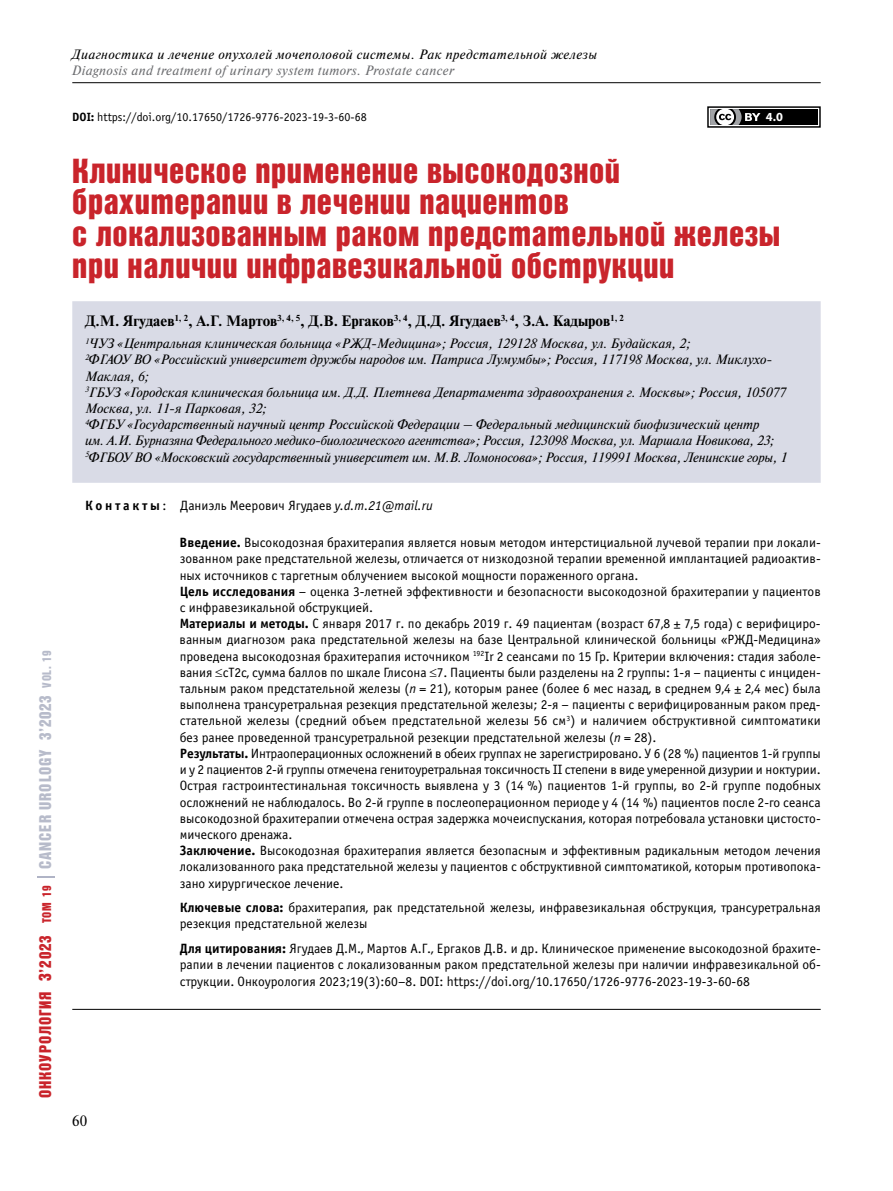
<style>
.page{position:relative;width:893px;height:1191px;background:#fff}
.page>*{position:absolute;margin:0;border:0;box-sizing:border-box;transform-origin:0 0}
.t1{font:33.75px/31.7px "Bastion Kontrast Alt C";letter-spacing:.015em;color:#c9242b}
.t2{font:16.5px "Bastion Kontrast Alt C";letter-spacing:.05em;color:#b7bbca}
.t3{font:700 15px "Newton C";color:#000}
.t4{font:15px "Newton C";color:#000}
.t5{font:13.5px/16.2px "Officina Sans C";color:#000}
.t6{font:italic 13.5px/16.2px "Newton C";color:#000}
.t7{font:italic 13.5px "Newton C";letter-spacing:.03em;color:#000}
.t8{font:italic 13.5px "Newton C";letter-spacing:.03em;color:#6d6e71}
.t9{font:700 12.45px "Myriad Pro";color:#fff}
.t10{font:12px "Officina Sans C";color:#000}
.s1{color:#c9242b}
.s2{font-size:17.1px;color:#c9242b}
.s3{font-size:12.3px;color:#c9242b}
.s4{font-size:12.3px}
.s5{font-weight:700}
.s6{font-style:italic}
</style>
<div class="page">
<hr style="left:72px;top:82px;width:749px;height:1px;background:#000">
<svg style="left:38px;top:876px;width:17px;height:1px"></svg>
<div style="left:72px;top:301px;width:749px;height:182px;background:#d9dbe6"></div>
<hr style="left:72px;top:1009px;width:749px;height:1px;background:#000">
<div style="left:707px;top:106px;width:114px;height:22px;border:1px solid #000"></div>
<div style="left:710px;top:109px;width:108px;height:16px;background:#000"></div>
<svg style="left:710px;top:109px;width:50px;height:16px"></svg>
<p class="t2" style="left:37px;top:1097px;width:448px;rotate:-90deg"><span class="s1">ОНКОУРОЛОГИЯ</span> <span class="s2">3</span><span class="s1">’2023</span> <span class="s3">ТОМ 19</span> CANCER UROLOGY 3’2023 <span class="s4">VOL. 19</span></p>
<p class="t7" style="left:72px;top:47px;width:527px">Диагностика и лечение опухолей мочеполовой системы. Рак предстательной железы</p>
<p class="t8" style="left:72px;top:63px;width:384px">Diagnosis and treatment of urinary system tumors. Prostate cancer</p>
<p class="t10" style="left:72px;top:111px;width:296px"><span class="s5">DOI:</span> https://doi.org/10.17650/1726-9776-2023-19-3-60-68</p>
<p class="t9" style="left:766px;top:109px;width:18px">4.0</p>
<h1 class="t1" style="left:72px;top:155px;width:709px">Клиническое применение высокодозной брахитерапии в лечении пациентов<br>с локализованным раком предстательной железы при наличии инфравезикальной обструкции</h1>
<p class="t3" style="left:85px;top:312px;width:540px">Д.М. Ягудаев<sup>1,</sup> <sup>2</sup>, А.Г. Мартов<sup>3,</sup> <sup>4,</sup> <sup>5</sup>, Д.В. Ергаков<sup>3,</sup> <sup>4</sup>, Д.Д. Ягудаев<sup>3,</sup> <sup>4</sup>, З.А. Кадыров<sup>1,</sup> <sup>2</sup></p>
<p class="t6" style="left:85px;top:335px;width:703px"><sup>1</sup>ЧУЗ «Центральная клиническая больница «РЖД-Медицина»; Россия, 129128 Москва, ул. Будайская, 2;<br><sup>2</sup>ФГАОУ ВО «Российский университет дружбы народов им. Патриса Лумумбы»; Россия, 117198 Москва, ул. Миклухо-Маклая, 6;<br><sup>3</sup>ГБУЗ «Городская клиническая больница им. Д.Д. Плетнева Департамента здравоохранения г. Москвы»; Россия, 105077<br>Москва, ул. 11-я Парковая, 32;<br><sup>4</sup>ФГБУ «Государственный научный центр Российской Федерации – Федеральный медицинский биофизический центр<br>им. А.И. Бурназяна Федерального медико-биологического агентства»; Россия, 123098 Москва, ул. Маршала Новикова, 23; <sup>5</sup>ФГБОУ ВО «Московский государственный университет им. М.В. Ломоносова»; Россия, 119991 Москва, Ленинские горы, 1</p>
<p class="t5" style="left:85px;top:497px;width:349px"><span class="s5">К о н т а к т ы</span> : Даниэль Меерович Ягудаев <span class="s6">y.d.m.21@mail.ru</span></p>
<p class="t5" style="left:180px;top:535px;width:643px"><span class="s5">Введение.</span> Высокодозная брахитерапия является новым методом интерстициальной лучевой терапии при локали&shy;зованном раке предстательной железы, отличается от низкодозной терапии временной имплантацией радиоактив&shy;ных источников с таргетным облучением высокой мощности пораженного органа.<br><span class="s5">Цель исследования</span> – оценка 3-летней эффективности и безопасности высокодозной брахитерапии у пациентов с инфравезикальной обструкцией.<br><span class="s5">Материалы и методы.</span> С января 2017 г. по декабрь 2019 г. 49 пациентам (возраст 67,8 ± 7,5 года) с верифициро&shy;ванным диагнозом рака предстательной железы на базе Центральной клинической больницы «РЖД-Медицина» проведена высокодозная брахитерапия источником <sup>192</sup>Ir 2 сеансами по 15 Гр. Критерии включения: стадия заболе&shy;вания ≤сТ2с, сумма баллов по шкале Глисона ≤7. Пациенты были разделены на 2 группы: 1-я – пациенты с инциден&shy;тальным раком предстательной железы (<span class="s6">n</span> = 21), которым ранее (более 6 мес назад, в среднем 9,4 ± 2,4 мес) была выполнена трансуретральная резекция предстательной железы; 2-я – пациенты с верифицированным раком пред&shy;стательной железы (средний объем предстательной железы 56 см<sup>3</sup>) и наличием обструктивной симптоматики без ранее проведенной трансуретральной резекции предстательной железы (<span class="s6">n</span> = 28).<br><span class="s5">Результаты.</span> Интраоперационных осложнений в обеих группах не зарегистрировано. У 6 (28 %) пациентов 1-й группы и у 2 пациентов 2-й группы отмечена генитоуретральная токсичность II степени в виде умеренной дизурии и ноктурии.<br>Острая гастроинтестинальная токсичность выявлена у 3 (14 %) пациентов 1-й группы, во 2-й группе подобных осложнений не наблюдалось. Во 2-й группе в послеоперационном периоде у 4 (14 %) пациентов после 2-го сеанса высокодозной брахитерапии отмечена острая задержка мочеиспускания, которая потребовала установки цистосто&shy;мического дренажа.<br><span class="s5">Заключение.</span> Высокодозная брахитерапия является безопасным и эффективным радикальным методом лечения локализованного рака предстательной железы у пациентов с обструктивной симптоматикой, которым противопока&shy;зано хирургическое лечение.</p>
<p class="t5" style="left:180px;top:900px;width:642px"><span class="s5">Ключевые слова:</span> брахитерапия, рак предстательной железы, инфравезикальная обструкция, трансуретральная резекция предстательной железы</p>
<p class="t5" style="left:180px;top:940px;width:643px;text-align:justify"><span class="s5">Для цитирования:</span> Ягудаев Д.М., Мартов А.Г., Ергаков Д.В. и др. Клиническое применение высокодозной брахите&shy;рапии в лечении пациентов с локализованным раком предстательной железы при наличии инфравезикальной об&shy;струкции. Онкоурология 2023;19(3):60–8. DOI: https://doi.org/10.17650/1726-9776-2023-19-3-60-68</p>
<p class="t4" style="left:72px;top:1113px;width:17px">60</p>
</div>
